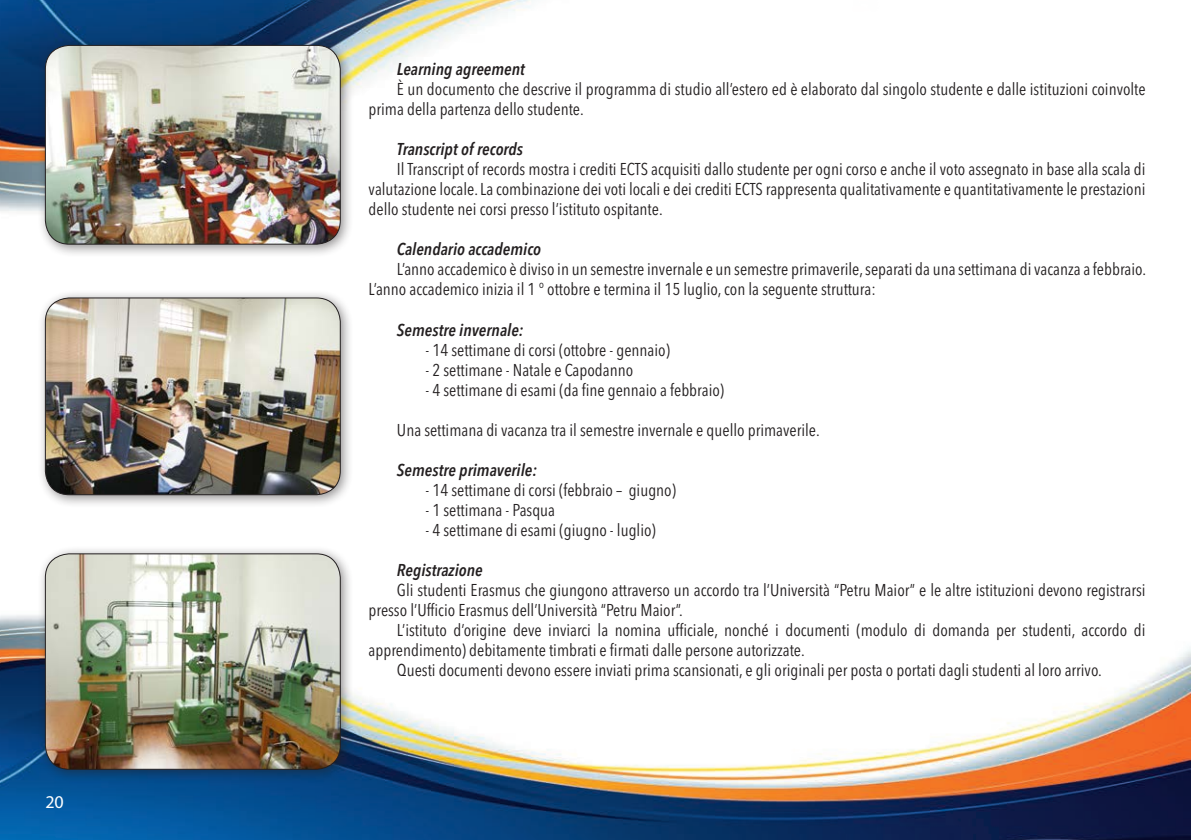
<style>
.page{position:relative;width:1191px;height:840px;background:#fff}
.page>*{position:absolute;margin:0;border:0;box-sizing:border-box;transform-origin:0 0}
.t1{font:18px "Myriad Pro";color:#fff}
.t2{font:condensed 17px/20px "Avenir Next LT Pro";color:#231f20}
.t3{font:italic 600 condensed 17px "Avenir Next LT Pro";color:#231f20}
</style>
<div class="page">
<img style="left:0;top:0;width:1191px;height:839px">
<div style="left:37px;top:37px;width:317px;height:221px;background:#231f20;opacity:.5"></div>
<img style="left:45px;top:45px;width:295px;height:199px">
<div style="left:45px;top:45px;width:295px;height:199px;border:1px solid #231f20;border-radius:24px"></div>
<div style="left:37px;top:289px;width:317px;height:219px;background:#231f20;opacity:.5"></div>
<img style="left:45px;top:298px;width:295px;height:196px">
<div style="left:45px;top:297px;width:295px;height:197px;border:1px solid #231f20;border-radius:24px"></div>
<div style="left:37px;top:545px;width:317px;height:237px;background:#231f20;opacity:.5"></div>
<img style="left:45px;top:553px;width:295px;height:215px">
<div style="left:45px;top:553px;width:295px;height:216px;border:1px solid #231f20;border-radius:24px"></div>
<p class="t1" style="left:45px;top:790px;width:20px">20</p>
<p class="t3" style="left:397px;top:59px;width:129px">Learning agreement</p>
<p class="t2" style="left:369px;top:79px;width:778px;text-indent:28px">È un documento che descrive il programma di studio all’estero ed è elaborato dal singolo studente e dalle istituzioni coinvolte prima della partenza dello studente.</p>
<p class="t3" style="left:397px;top:139px;width:128px">Transcript of records</p>
<p class="t2" style="left:369px;top:159px;width:778px;text-align:justify;text-indent:28px">Il Transcript of records mostra i crediti ECTS acquisiti dallo studente per ogni corso e anche il voto assegnato in base alla scala di valutazione locale. La combinazione dei voti locali e dei crediti ECTS rappresenta qualitativamente e quantitativamente le prestazioni dello studente nei corsi presso l’istituto ospitante.</p>
<p class="t3" style="left:397px;top:239px;width:146px">Calendario accademico</p>
<p class="t2" style="left:369px;top:259px;width:779px;text-indent:28px">L’anno accademico è diviso in un semestre invernale e un semestre primaverile, separati da una settimana di vacanza a febbraio.<br>L’anno accademico inizia il 1 ° ottobre e termina il 15 luglio, con la seguente struttura:</p>
<p class="t3" style="left:397px;top:319px;width:128px">Semestre invernale:</p>
<p class="t2" style="left:425px;top:339px;width:246px">- 14 settimane di corsi (ottobre - gennaio)</p>
<p class="t2" style="left:425px;top:359px;width:209px">- 2 settimane - Natale e Capodanno</p>
<p class="t2" style="left:425px;top:379px;width:300px">- 4 settimane di esami (da fine gennaio a febbraio)</p>
<p class="t2" style="left:397px;top:419px;width:424px">Una settimana di vacanza tra il semestre invernale e quello primaverile.</p>
<p class="t3" style="left:397px;top:459px;width:142px">Semestre primaverile:</p>
<p class="t2" style="left:425px;top:479px;width:252px">- 14 settimane di corsi (febbraio – giugno)</p>
<p class="t2" style="left:425px;top:499px;width:131px">- 1 settimana - Pasqua</p>
<p class="t2" style="left:425px;top:519px;width:232px">- 4 settimane di esami (giugno - luglio)</p>
<p class="t3" style="left:397px;top:559px;width:87px">Registrazione</p>
<p class="t2" style="left:369px;top:579px;width:778px;text-indent:28px">Gli studenti Erasmus che giungono attraverso un accordo tra l’Università “Petru Maior” e le altre istituzioni devono registrarsi presso l’Ufficio Erasmus dell’Università “Petru Maior”.</p>
<p class="t2" style="left:397px;top:619px;width:750px">L’istituto d’origine deve inviarci la nomina ufficiale, nonché i documenti (modulo di domanda per studenti, accordo di</p>
<p class="t2" style="left:369px;top:639px;width:438px">apprendimento) debitamente timbrati e firmati dalle persone autorizzate.</p>
<p class="t2" style="left:397px;top:659px;width:706px">Questi documenti devono essere inviati prima scansionati, e gli originali per posta o portati dagli studenti al loro arrivo.</p>
</div>
